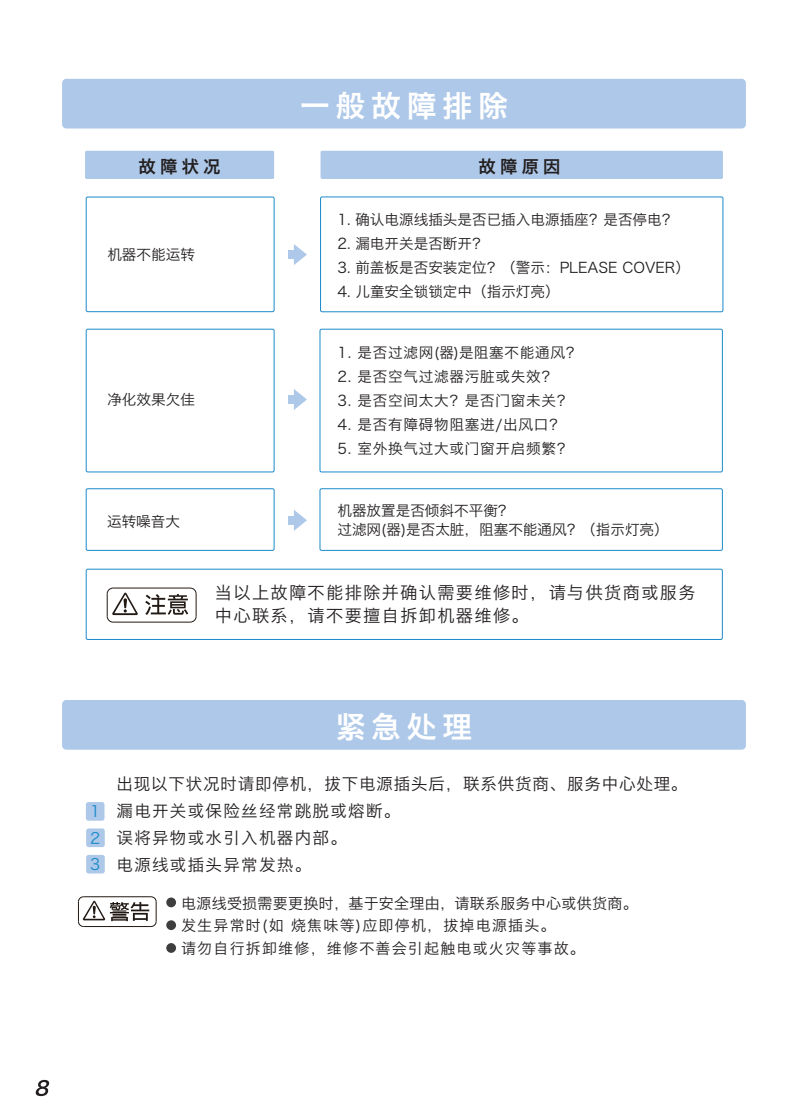
<style>
.page{position:relative;width:808px;height:1106px;background:#fff}
.page>*{position:absolute;margin:0;border:0;box-sizing:border-box;transform-origin:0 0}
.t1{font:29.7px "Hiragino Sans GB W6";letter-spacing:.2em;color:#fff}
.t2{font:17.25px "Hiragino Sans GB W6";letter-spacing:.25em;color:#231f20}
.t3{font:17.1px/22.4px "Hiragino Sans GB W3";letter-spacing:.08em;color:#231f20}
.t4{font:16.5px/27px "Hiragino Sans GB W3";letter-spacing:.08em;color:#231f20}
.t5{font:15.45px/26.5px "Hiragino Sans GB W3";color:#1c8acb;text-align:justify}
.t6{font:15px/22.5px "Hiragino Sans GB W3";letter-spacing:.08em;color:#231f20}
.t7{font:14.55px/18.9px "Hiragino Sans GB W3";color:#231f20}
.t8{font:14.55px "Hiragino Sans GB W3";letter-spacing:.05em;color:#231f20}
</style>
<div class="page">
<svg style="left:36px;top:1079px;width:13px;height:17px"></svg>
<div style="left:62px;top:79px;width:684px;height:49px;background:#adc8e8;border-radius:4px"></div>
<div style="left:85px;top:151px;width:189px;height:28px;background:#adc8e8;border-radius:2px"></div>
<div style="left:320px;top:151px;width:403px;height:28px;background:#adc8e8;border-radius:2px"></div>
<div style="left:86px;top:197px;width:188px;height:115px;border:1px solid #1c8acb;border-radius:2px"></div>
<div style="left:320px;top:196px;width:403px;height:116px;border:1px solid #1c8acb;border-radius:2px"></div>
<svg style="left:294px;top:244px;width:13px;height:21px"></svg>
<div style="left:288px;top:250px;width:8px;height:9px;background:#adc8e8"></div>
<div style="left:86px;top:329px;width:188px;height:143px;border:1px solid #1c8acb;border-radius:2px"></div>
<div style="left:320px;top:329px;width:403px;height:143px;border:1px solid #1c8acb;border-radius:2px"></div>
<svg style="left:294px;top:389px;width:13px;height:21px"></svg>
<div style="left:288px;top:395px;width:8px;height:8px;background:#adc8e8"></div>
<div style="left:86px;top:488px;width:188px;height:63px;border:1px solid #1c8acb;border-radius:2px"></div>
<div style="left:320px;top:488px;width:403px;height:63px;border:1px solid #1c8acb;border-radius:2px"></div>
<svg style="left:294px;top:510px;width:13px;height:21px"></svg>
<div style="left:288px;top:516px;width:8px;height:8px;background:#adc8e8"></div>
<div style="left:86px;top:569px;width:637px;height:71px;border:1px solid #1c8acb;border-radius:2px"></div>
<hr style="left:113px;top:621px;width:77px;height:1px;background:#211914">
<hr style="left:113px;top:587px;width:77px;height:1px;background:#211914">
<svg style="left:145px;top:587px;width:52px;height:36px"></svg>
<svg style="left:106px;top:587px;width:32px;height:36px"></svg>
<div style="left:62px;top:700px;width:684px;height:49px;background:#adc8e8;border-radius:4px"></div>
<svg style="left:78px;top:896px;width:79px;height:31px"></svg>
<div style="left:166px;top:897px;width:10px;height:10px;background:#3e3e3f;border-radius:50%"></div>
<div style="left:166px;top:920px;width:10px;height:10px;background:#3e3e3f;border-radius:50%"></div>
<div style="left:166px;top:943px;width:10px;height:9px;background:#3e3e3f;border-radius:50%"></div>
<div style="left:86px;top:802px;width:18px;height:18px;background:#adc8e8;border-radius:3px"></div>
<div style="left:86px;top:828px;width:19px;height:19px;background:#adc8e8;border-radius:3px"></div>
<div style="left:86px;top:855px;width:19px;height:18px;background:#adc8e8;border-radius:3px"></div>
<h1 class="t1" style="left:300px;top:86px;width:209px">一般故障排除</h1>
<p class="t2" style="left:139px;top:155px;width:83px">故障状况</p>
<p class="t2" style="left:479px;top:155px;width:83px">故障原因</p>
<p class="t7" style="left:107px;top:245px;width:89px">机器不能运转</p>
<p class="t7" style="left:107px;top:389px;width:89px">净化效果欠佳</p>
<p class="t7" style="left:107px;top:511px;width:74px">运转噪音大</p>
<p class="t7" style="left:337px;top:209px;width:340px">1. 确认电源线插头是否已插入电源插座？是否停电？</p>
<p class="t7" style="left:337px;top:233px;width:151px">2. 漏电开关是否断开？</p>
<p class="t7" style="left:337px;top:257px;width:354px">3. 前盖板是否安装定位？（警示：PLEASE COVER）</p>
<p class="t7" style="left:337px;top:281px;width:224px">4. 儿童安全锁锁定中（指示灯亮）</p>
<p class="t8" style="left:337px;top:343px;width:244px">1. 是否过滤网(器)是阻塞不能通风？</p>
<p class="t8" style="left:337px;top:367px;width:220px">2. 是否空气过滤器污脏或失效？</p>
<p class="t8" style="left:337px;top:391px;width:235px">3. 是否空间太大？是否门窗未关？</p>
<p class="t8" style="left:337px;top:415px;width:228px">4. 是否有障碍物阻塞进/出风口？</p>
<p class="t8" style="left:337px;top:439px;width:235px">5. 室外换气过大或门窗开启频繁？</p>
<p class="t7" style="left:337px;top:501px;width:333px">机器放置是否倾斜不平衡？<br>过滤网(器)是否太脏，阻塞不能通风？（指示灯亮）</p>
<p class="t3" style="left:215px;top:581px;width:482px">当以上故障不能排除并确认需要维修时，请与供货商或服务中心联系，请不要擅自拆卸机器维修。</p>
<p class="t5" style="left:90px;top:797px;width:12px">1<br>2<br>3</p>
<h1 class="t1" style="left:336px;top:707px;width:138px">紧急处理</h1>
<p class="t4" style="left:116px;top:770px;width:572px">出现以下状况时请即停机，拔下电源插头后，联系供货商、服务中心处理。漏电开关或保险丝经常跳脱或熔断。<br>误将异物或水引入机器内部。<br>电源线或插头异常发热。</p>
<p class="t6" style="left:181px;top:891px;width:458px">电源线受损需要更换时，基于安全理由，请联系服务中心或供货商。发生异常时(如 烧焦味等)应即停机，拔掉电源插头。<br>请勿自行拆卸维修，维修不善会引起触电或火灾等事故。</p>
</div>
